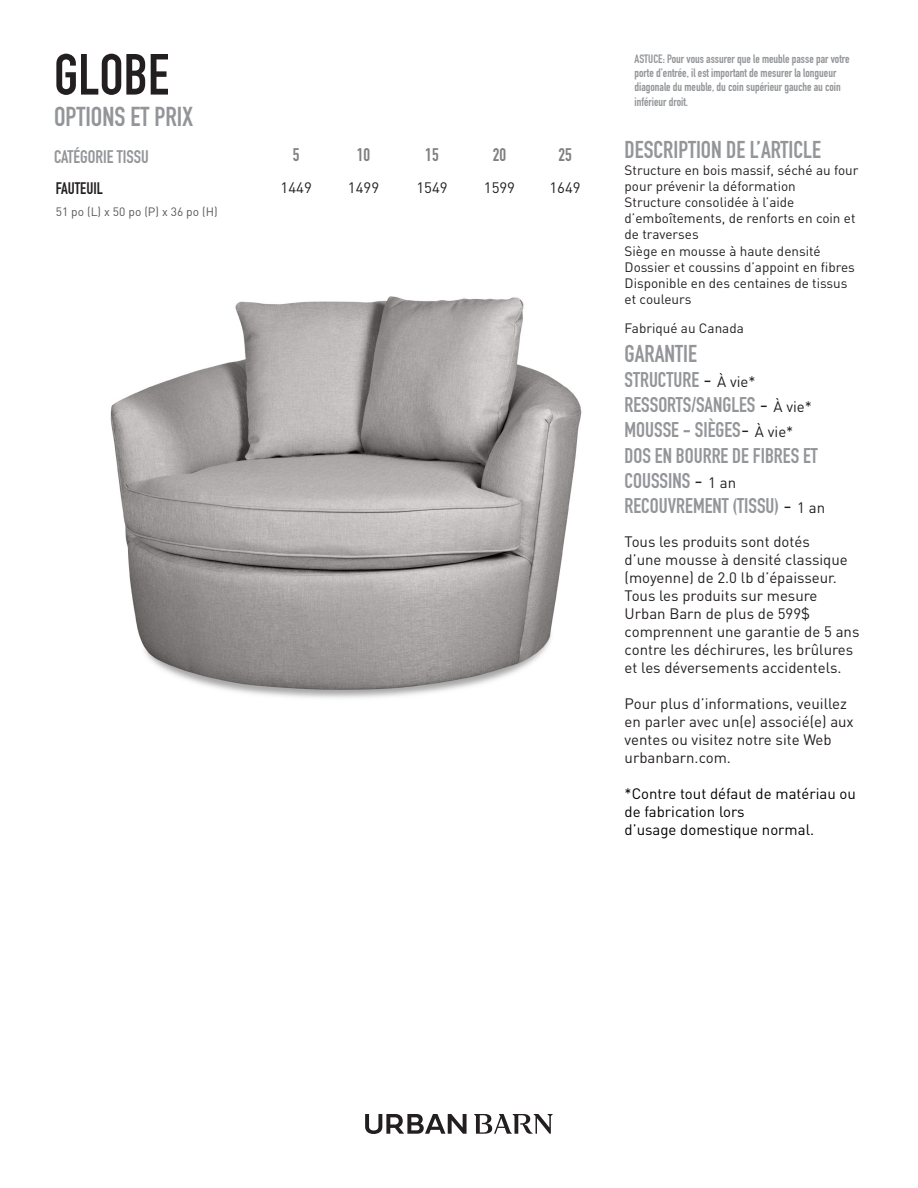
<style>
.page{position:relative;width:918px;height:1188px;background:#fff}
.page>*{position:absolute;margin:0;border:0;box-sizing:border-box;transform-origin:0 0}
.t1{font:57px "DIN Engschrift Std";color:#231f20}
.t2{font:27px "DIN Engschrift Std";color:#939598}
.t3{font:24px "DIN Engschrift Std";color:#939598}
.t4{font:21px/25.2px "DIN Engschrift Std";color:#939598}
.t5{font:18px "DIN Engschrift Std";color:#939598}
.Grade{font:18px "DIN Engschrift Std";color:#7f7f7f}
.Grade-2{font:16.5px "DIN Engschrift Std";color:#231f20}
.Grade-3{font:15px/18px "DINOT";color:#231f20}
.t6{font:15px/18px "DINOT";color:#000}
.t7{font:13.5px/16.2px "DINOT";color:#231f20}
.Grade-4{font:12px/14.4px "DIN Engschrift Std";color:#939598}
.Grade-5{font:12px "DINOT";color:#57585a}
.s1{font-family:"DINOT";color:#231f20}
.s2{font-family:"DINOT";font-size:15px;color:#231f20}
</style>
<div class="page">
<img style="left:110px;top:296px;width:472px;height:402px">
<svg style="left:365px;top:1114px;width:102px;height:20px"></svg>
<svg style="left:474px;top:1114px;width:79px;height:20px"></svg>
<p class="t1" style="left:54px;top:41px;width:117px">GLOBE</p>
<p class="t2" style="left:54px;top:101px;width:140px">OPTIONS ET PRIX</p>
<p class="t5" style="left:54px;top:146px;width:96px">CATÉGORIE TISSU</p>
<p class="Grade" style="left:293px;top:144px;width:8px">5</p>
<p class="Grade" style="left:357px;top:144px;width:15px">10</p>
<p class="Grade" style="left:425px;top:144px;width:15px">15</p>
<p class="Grade" style="left:493px;top:144px;width:15px">20</p>
<p class="Grade" style="left:558px;top:144px;width:15px">25</p>
<p class="Grade-2" style="left:56px;top:178px;width:49px">FAUTEUIL</p>
<p class="Grade-3" style="left:281px;top:178px;width:33px">1449</p>
<p class="Grade-3" style="left:348px;top:178px;width:33px">1499</p>
<p class="Grade-3" style="left:416px;top:178px;width:33px">1549</p>
<p class="Grade-3" style="left:484px;top:178px;width:33px">1599</p>
<p class="Grade-3" style="left:549px;top:178px;width:33px">1649</p>
<p class="Grade-5" style="left:56px;top:203px;width:163px">51 po (L) x 50 po (P) x 36 po (H)</p>
<p class="Grade-4" style="left:634px;top:51px;width:217px">ASTUCE: Pour vous assurer que le meuble passe par votre porte d’entrée, il est important de mesurer la longueur diagonale du meuble, du coin supérieur gauche au coin inférieur droit.</p>
<p class="t3" style="left:625px;top:136px;width:198px">DESCRIPTION DE L’ARTICLE</p>
<p class="t7" style="left:625px;top:161px;width:235px">Structure en bois massif, séché au four pour prévenir la déformation</p>
<p class="t7" style="left:625px;top:193px;width:232px">Structure consolidée à l’aide d’emboîtements, de renforts en coin et de traverses</p>
<p class="t7" style="left:625px;top:242px;width:198px">Siège en mousse à haute densité</p>
<p class="t7" style="left:625px;top:258px;width:232px">Dossier et coussins d’appoint en fibres</p>
<p class="t7" style="left:625px;top:274px;width:225px">Disponible en des centaines de tissus et couleurs</p>
<p class="t7" style="left:625px;top:319px;width:121px">Fabriqué au Canada</p>
<p class="t3" style="left:625px;top:339px;width:74px">GARANTIE</p>
<p class="t4" style="left:625px;top:367px;width:133px">STRUCTURE <span class="s1">-</span> <span class="s2">À vie*</span></p>
<p class="t4" style="left:625px;top:392px;width:189px">RESSORTS/SANGLES <span class="s1">-</span> <span class="s2">À vie*</span></p>
<p class="t4" style="left:625px;top:418px;width:170px">MOUSSE - SIÈGES<span class="s1">-</span> <span class="s2">À vie*</span></p>
<p class="t4" style="left:625px;top:443px;width:195px">DOS EN BOURRE DE FIBRES ET<br>COUSSINS <span class="s1">-</span> <span class="s2">1 an</span></p>
<p class="t4" style="left:625px;top:493px;width:202px">RECOUVREMENT (TISSU) <span class="s1">-</span> <span class="s2">1 an</span></p>
<p class="Grade-3" style="left:625px;top:532px;width:225px">Tous les produits sont dotés d’une mousse à densité classique (moyenne) de 2.0 lb d’épaisseur.</p>
<p class="Grade-3" style="left:625px;top:586px;width:236px">Tous les produits sur mesure<br>Urban Barn de plus de 599$ comprennent une garantie de 5 ans contre les déchirures, les brûlures et les déversements accidentels.</p>
<p class="Grade-3" style="left:625px;top:694px;width:224px">Pour plus d’informations, veuillez</p>
<p class="Grade-3" style="left:625px;top:712px;width:231px">en parler avec un(e) associé(e) aux</p>
<p class="Grade-3" style="left:625px;top:730px;width:209px">ventes ou visitez notre site Web</p>
<p class="Grade-3" style="left:625px;top:748px;width:108px">urbanbarn.com.</p>
<p class="t6" style="left:625px;top:784px;width:233px">*Contre tout défaut de matériau ou de fabrication lors</p>
<p class="t6" style="left:625px;top:820px;width:191px">d’usage domestique normal.</p>
</div>
